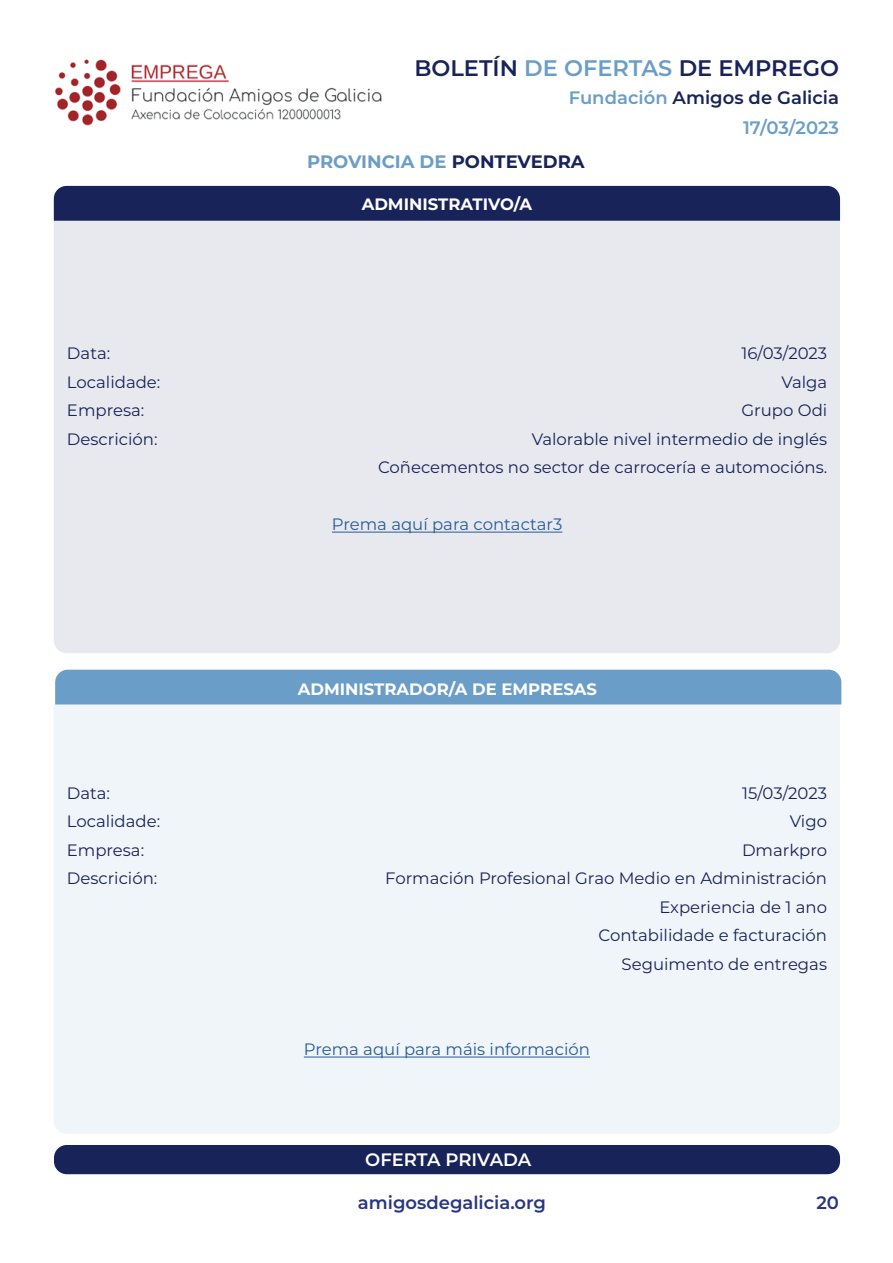
<style>
.page{position:relative;width:893px;height:1263px;background:#fff}
.page>*{position:absolute;margin:0;border:0;box-sizing:border-box;transform-origin:0 0}
.t1{font:600 22.5px "Montserrat";color:#172359}
.t2{font:600 18px "Montserrat";color:#172359}
.t3{font:600 18px "Montserrat";color:#283583}
.t4{font:700 18px "Montserrat";color:#6a9dc8}
.t5{font:600 18px "Montserrat";letter-spacing:-.005em;color:#fff}
.t6{font:600 18px "Montserrat";letter-spacing:-.005em;color:#6a9dc8}
.t7{font:16.5px/28.5px "Montserrat";color:#172359;text-align:right}
.t8{font:16.5px "Montserrat";color:#275b9b}
.t9{font:700 16.5px "Montserrat";color:#fff}
.s1{color:#6a9dc8}
.s2{color:#172359}
</style>
<div class="page">
<img style="left:55px;top:59px;width:327px;height:67px">
<div style="left:54px;top:1145px;width:786px;height:29px;background:#172359;border-radius:13px"></div>
<div style="left:54px;top:221px;width:786px;height:432px;background:#e8e9ee"></div>
<div style="left:54px;top:704px;width:786px;height:430px;background:#f0f5f9"></div>
<div style="left:54px;top:186px;width:786px;height:35px;background:#172359"></div>
<div style="left:55px;top:670px;width:786px;height:34px;background:#6a9dc8"></div>
<hr style="left:332px;top:532px;width:230px;height:1px;background:#275b9b">
<hr style="left:304px;top:1057px;width:286px;height:1px;background:#275b9b">
<h1 class="t1" style="left:414px;top:52px;width:426px">BOLETÍN <span class="s1">DE OFERTAS</span> DE EMPREGO</h1>
<p class="t2" style="left:569px;top:85px;width:272px"><span class="s1">Fundación</span> Amigos de Galicia</p>
<p class="t4" style="left:307px;top:148px;width:279px">PROVINCIA DE <span class="s2">PONTEVEDRA</span></p>
<p class="t9" style="left:362px;top:192px;width:172px">ADMINISTRATIVO/A</p>
<p class="t6" style="left:743px;top:115px;width:97px">17/03/2023</p>
<p class="t7" style="left:67px;top:339px;width:45px">Data:</p>
<p class="t7" style="left:741px;top:339px;width:87px">16/03/2023</p>
<p class="t7" style="left:67px;top:367px;width:95px">Localidade:</p>
<p class="t7" style="left:781px;top:367px;width:47px">Valga</p>
<p class="t7" style="left:67px;top:396px;width:79px">Empresa:</p>
<p class="t7" style="left:741px;top:396px;width:87px">Grupo Odi</p>
<p class="t7" style="left:67px;top:424px;width:92px">Descrición:</p>
<p class="t7" style="left:378px;top:424px;width:451px">Valorable nivel intermedio de inglés<br>Coñecementos no sector de carrocería e automocións.</p>
<p class="t8" style="left:332px;top:513px;width:232px">Prema aquí para contactar3</p>
<p class="t9" style="left:298px;top:677px;width:301px">ADMINISTRADOR/A DE EMPRESAS</p>
<p class="t7" style="left:67px;top:778px;width:45px">Data:</p>
<p class="t7" style="left:742px;top:778px;width:86px">15/03/2023</p>
<p class="t7" style="left:67px;top:807px;width:95px">Localidade:</p>
<p class="t7" style="left:790px;top:807px;width:39px">Vigo</p>
<p class="t7" style="left:67px;top:835px;width:79px">Empresa:</p>
<p class="t7" style="left:742px;top:835px;width:87px">Dmarkpro</p>
<p class="t7" style="left:67px;top:864px;width:92px">Descrición:</p>
<p class="t7" style="left:385px;top:864px;width:443px">Formación Profesional Grao Medio en Administración<br>Experiencia de 1 ano<br>Contabilidade e facturación<br>Seguimento de entregas</p>
<p class="t8" style="left:304px;top:1038px;width:288px">Prema aquí para máis información</p>
<p class="t5" style="left:365px;top:1147px;width:168px">OFERTA PRIVADA</p>
<p class="t3" style="left:358px;top:1190px;width:190px">amigosdegalicia.org</p>
<p class="t3" style="left:816px;top:1190px;width:24px">20</p>
</div>
